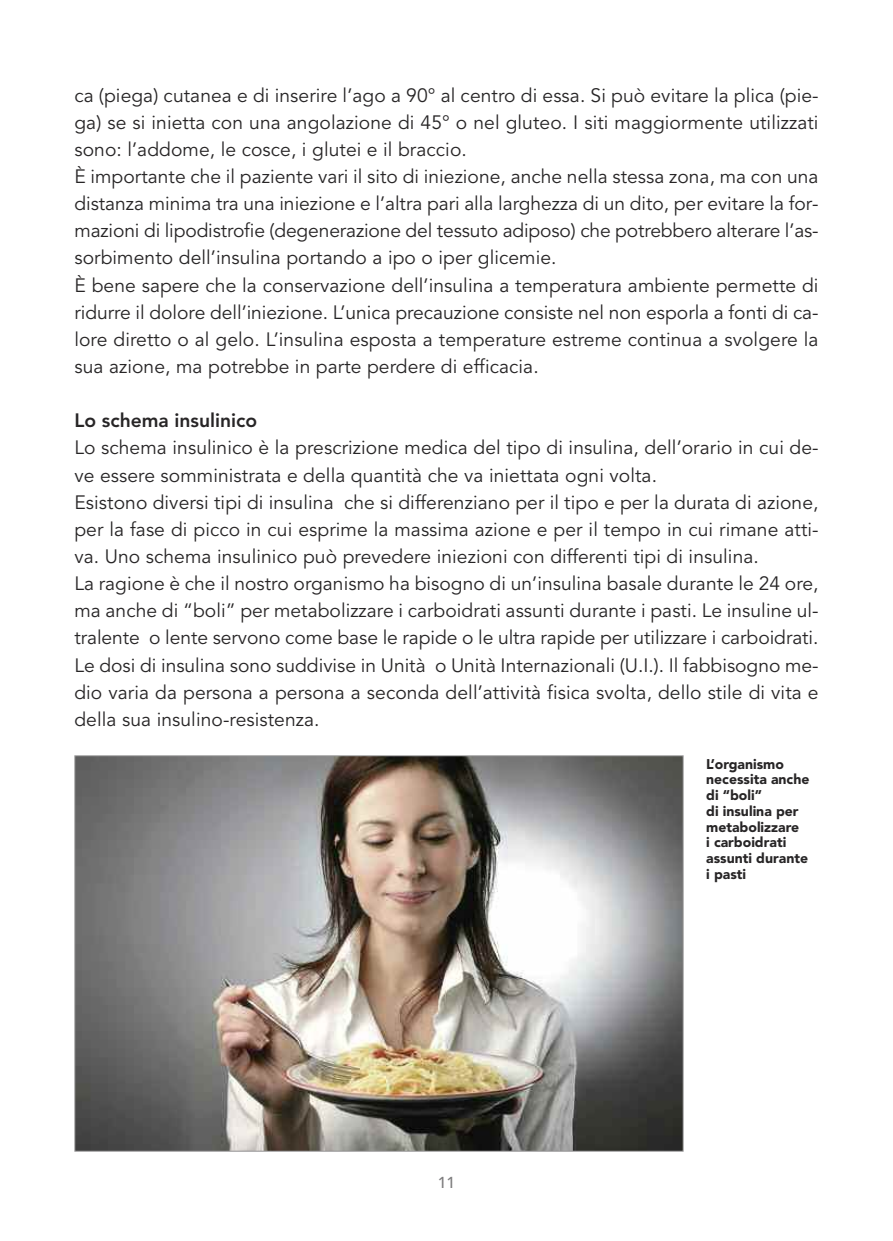
<style>
.page{position:relative;width:893px;height:1241px;background:#fff}
.page>*{position:absolute;margin:0;border:0;box-sizing:border-box;transform-origin:0 0}
.t1{font:19.25px/27.1px "Avenir";letter-spacing:.005em;color:#272526}
.t2{font:800 19.25px "Avenir";color:#272526}
.t3{font:500 15.75px "Avenir";color:#7d7c7d}
.t4{font:900 14px/15.8px "Avenir";color:#272526}
</style>
<div class="page">
<img style="left:76px;top:757px;width:606px;height:392px">
<p class="t1" style="left:74px;top:82px;width:746px">ca (piega) cutanea e di inserire l’ago a 90° al centro di essa. Si può evitare la plica (pie&shy;ga) se si inietta con una angolazione di 45° o nel gluteo. I siti maggiormente utilizzati sono: l’addome, le cosce, i glutei e il braccio.<br>È importante che il paziente vari il sito di iniezione, anche nella stessa zona, ma con una distanza minima tra una iniezione e l’altra pari alla larghezza di un dito, per evitare la for&shy;mazioni di lipodistrofie (degenerazione del tessuto adiposo) che potrebbero alterare l’as&shy;sorbimento dell’insulina portando a ipo o iper glicemie.<br>È bene sapere che la conservazione dell’insulina a temperatura ambiente permette di ridurre il dolore dell’iniezione. L’unica precauzione consiste nel non esporla a fonti di ca&shy;lore diretto o al gelo. L’insulina esposta a temperature estreme continua a svolgere la sua azione, ma potrebbe in parte perdere di efficacia.</p>
<p class="t2" style="left:74px;top:405px;width:184px">Lo schema insulinico</p>
<p class="t1" style="left:74px;top:434px;width:746px">Lo schema insulinico è la prescrizione medica del tipo di insulina, dell’orario in cui de&shy;ve essere somministrata e della quantità che va iniettata ogni volta.<br>Esistono diversi tipi di insulina che si differenziano per il tipo e per la durata di azione, per la fase di picco in cui esprime la massima azione e per il tempo in cui rimane atti&shy;va. Uno schema insulinico può prevedere iniezioni con differenti tipi di insulina.<br>La ragione è che il nostro organismo ha bisogno di un’insulina basale durante le 24 ore, ma anche di “boli” per metabolizzare i carboidrati assunti durante i pasti. Le insuline ul&shy;tralente o lente servono come base le rapide o le ultra rapide per utilizzare i carboidrati.<br>Le dosi di insulina sono suddivise in Unità o Unità Internazionali (U.I.). Il fabbisogno me&shy;dio varia da persona a persona a seconda dell’attività fisica svolta, dello stile di vita e della sua insulino-resistenza.</p>
<p class="t4" style="left:706px;top:755px;width:105px">L’organismo necessita anche di “boli”<br>di insulina per metabolizzare<br>i carboidrati assunti durante i pasti</p>
<p class="t3" style="left:438px;top:1176px;width:19px">11</p>
</div>
